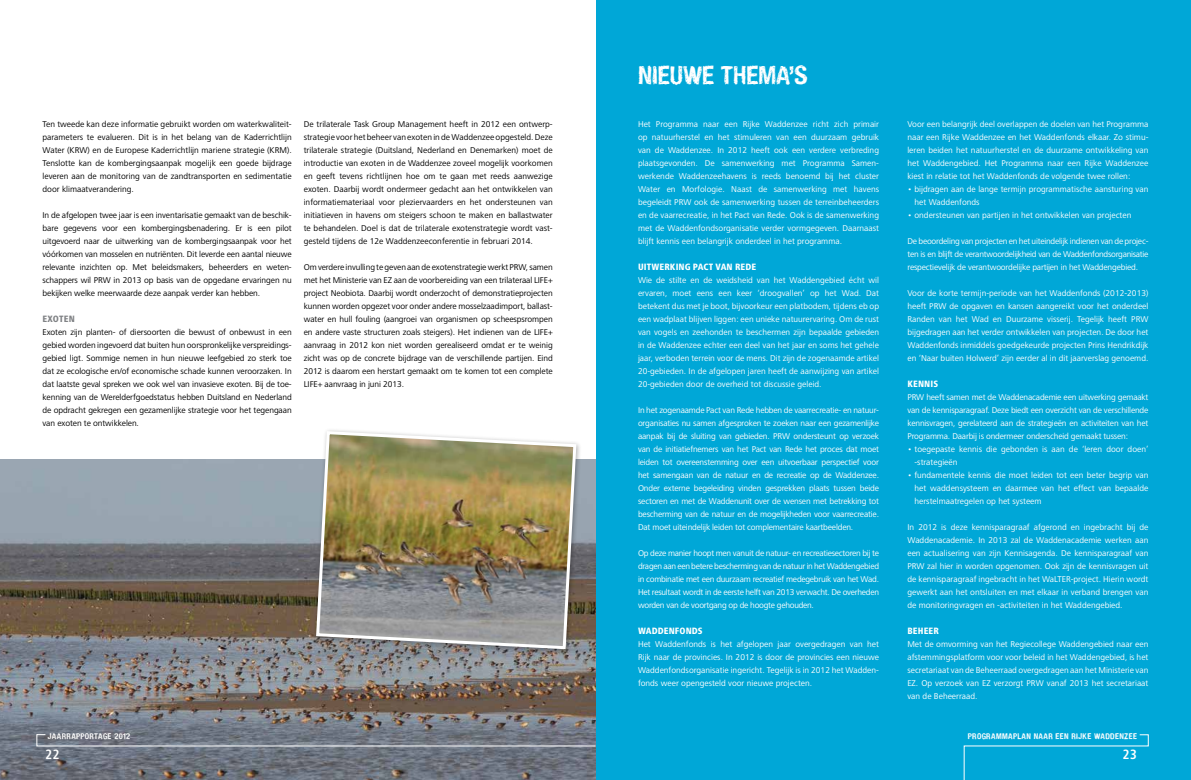
<style>
.page{position:relative;width:1191px;height:780px;background:#fff}
.page>*{position:absolute;margin:0;border:0;box-sizing:border-box;transform-origin:0 0}
.t1{font:700 25px "Hand Vetica";letter-spacing:-.01em;color:#fff}
.t2{font:700 condensed 14px "Frutiger Next LT";color:#fff}
.t3{font:800 condensed 9.5px "Frutiger Next LT";letter-spacing:.01em;color:#fff}
.t4{font:800 condensed 9.5px "Frutiger Next LT";letter-spacing:.01em;color:#808285}
.t5{font:8.7px/13px "Frutiger Next LT";color:#fff;text-align:justify}
.t6{font:8.7px/13px "Frutiger Next LT";letter-spacing:-.01em;color:#000;text-align:justify}
.t7{font:700 8px "Hand Vetica";letter-spacing:.04em;color:#fff}
</style>
<div class="page">
<img style="left:0;top:459px;width:595px;height:321px">
<svg style="left:37px;top:734px;width:559px;height:12px;background:#767b86"></svg>
<div style="left:596px;top:0;width:595px;height:780px;background:#00a7d7"></div>
<div style="left:312px;top:427px;width:270px;height:227px;background:#000;opacity:.3"></div>
<img style="left:314px;top:429px;width:264px;height:221px">
<svg style="left:963px;top:734px;width:185px;height:46px"></svg>
<p class="t6" style="left:43px;top:118px;width:251px">Ten tweede kan deze informatie gebruikt worden om waterkwaliteit&shy;parameters te evalueren. Dit is in het belang van de Kaderrichtlijn Water (KRW) en de Europese Kaderrichtlijn mariene strategie (KRM).<br>Tenslotte kan de kombergingsaanpak mogelijk een goede bijdrage leveren aan de monitoring van de zandtransporten en sedimentatie door klimaatverandering.</p>
<p class="t6" style="left:43px;top:209px;width:251px">In de afgelopen twee jaar is een inventarisatie gemaakt van de beschik&shy;bare gegevens voor een kombergingsbenadering. Er is een pilot uitgevoerd naar de uitwerking van de kombergingsaanpak voor het vóórkomen van mosselen en nutriënten. Dit leverde een aantal nieuwe relevante inzichten op. Met beleidsmakers, beheerders en weten&shy;schappers wil PRW in 2013 op basis van de opgedane ervaringen nu bekijken welke meerwaarde deze aanpak verder kan hebben.</p>
<p class="t4" style="left:43px;top:314px;width:34px">EXOTEN</p>
<p class="t6" style="left:43px;top:326px;width:251px">Exoten zijn planten- of diersoorten die bewust of onbewust in een gebied worden ingevoerd dat buiten hun oorspronkelijke verspreidings&shy;gebied ligt. Sommige nemen in hun nieuwe leefgebied zo sterk toe dat ze ecologische en/of economische schade kunnen veroorzaken. In dat laatste geval spreken we ook wel van invasieve exoten. Bij de toe&shy;kenning van de Werelderfgoedstatus hebben Duitsland en Nederland de opdracht gekregen een gezamenlijke strategie voor het tegengaan van exoten te ontwikkelen.</p>
<p class="t6" style="left:304px;top:118px;width:250px">De trilaterale Task Group Management heeft in 2012 een ontwerp&shy;strategie voor het beheer van exoten in de Waddenzee opgesteld. Deze trilaterale strategie (Duitsland, Nederland en Denemarken) moet de introductie van exoten in de Waddenzee zoveel mogelijk voorkomen en geeft tevens richtlijnen hoe om te gaan met reeds aanwezige exoten. Daarbij wordt ondermeer gedacht aan het ontwikkelen van informatiemateriaal voor pleziervaarders en het ondersteunen van initiatieven in havens om steigers schoon te maken en ballastwater te behandelen. Doel is dat de trilaterale exotenstrategie wordt vast&shy;gesteld tijdens de 12e Waddenzeeconferentie in februari 2014.</p>
<p class="t6" style="left:304px;top:261px;width:250px">Om verdere invulling te geven aan de exotenstrategie werkt PRW, samen met het Ministerie van EZ aan de voorbereiding van een trilateraal LIFE+ project Neobiota. Daarbij wordt onderzocht of demonstratieprojecten kunnen worden opgezet voor onder andere mosselzaadimport, ballast&shy;water en hull fouling (aangroei van organismen op scheespsrompen en andere vaste structuren zoals steigers). Het indienen van de LIFE+ aanvraag in 2012 kon niet worden gerealiseerd omdat er te weinig zicht was op de concrete bijdrage van de verschillende partijen. Eind 2012 is daarom een herstart gemaakt om te komen tot een complete LIFE+ aanvraag in juni 2013.</p>
<p class="t7" style="left:48px;top:731px;width:84px">JAARRAPPORTAGE 2012</p>
<h2 class="t2" style="left:45px;top:747px;width:16px">22</h2>
<h1 class="t1" style="left:638px;top:60px;width:171px">NIEUWE THEMA’S</h1>
<p class="t5" style="left:638px;top:118px;width:242px">Het Programma naar een Rijke Waddenzee richt zich primair op natuurherstel en het stimuleren van een duurzaam gebruik van de Waddenzee. In 2012 heeft ook een verdere verbreding plaatsgevonden. De samenwerking met Programma Samen&shy;werkende Waddenzeehavens is reeds benoemd bij het cluster Water en Morfologie. Naast de samenwerking met havens begeleidt PRW ook de samenwerking tussen de terreinbeheerders en de vaarrecreatie, in het Pact van Rede. Ook is de samenwerking met de Waddenfondsorganisatie verder vormgegeven. Daarnaast blijft kennis een belangrijk onderdeel in het programma.</p>
<p class="t3" style="left:638px;top:262px;width:120px">UITWERKING PACT VAN REDE</p>
<p class="t5" style="left:638px;top:274px;width:242px">Wie de stilte en de weidsheid van het Waddengebied écht wil ervaren, moet eens een keer ‘droogvallen’ op het Wad. Dat betekent dus met je boot, bijvoorkeur een platbodem, tijdens eb op een wadplaat blijven liggen: een unieke natuurervaring. Om de rust van vogels en zeehonden te beschermen zijn bepaalde gebieden in de Waddenzee echter een deel van het jaar en soms het gehele jaar, verboden terrein voor de mens. Dit zijn de zogenaamde artikel 20-gebieden. In de afgelopen jaren heeft de aanwijzing van artikel 20-gebieden door de overheid tot discussie geleid.</p>
<p class="t5" style="left:638px;top:404px;width:242px">In het zogenaamde Pact van Rede hebben de vaarrecreatie- en natuur&shy;organisaties nu samen afgesproken te zoeken naar een gezamenlijke aanpak bij de sluiting van gebieden. PRW ondersteunt op verzoek van de initiatiefnemers van het Pact van Rede het proces dat moet leiden tot overeenstemming over een uitvoerbaar perspectief voor het samengaan van de natuur en de recreatie op de Waddenzee.<br>Onder externe begeleiding vinden gesprekken plaats tussen beide sectoren en met de Waddenunit over de wensen met betrekking tot bescherming van de natuur en de mogelijkheden voor vaarrecreatie.<br>Dat moet uiteindelijk leiden tot complementaire kaartbeelden.</p>
<p class="t5" style="left:638px;top:547px;width:242px">Op deze manier hoopt men vanuit de natuur- en recreatiesectoren bij te dragen aan een betere bescherming van de natuur in het Waddengebied in combinatie met een duurzaam recreatief medegebruik van het Wad.<br>Het resultaat wordt in de eerste helft van 2013 verwacht. De overheden worden van de voortgang op de hoogte gehouden.</p>
<p class="t3" style="left:638px;top:626px;width:66px">WADDENFONDS</p>
<p class="t5" style="left:638px;top:638px;width:242px">Het Waddenfonds is het afgelopen jaar overgedragen van het Rijk naar de provincies. In 2012 is door de provincies een nieuwe Waddenfondsorganisatie ingericht. Tegelijk is in 2012 het Wadden&shy;fonds weer opengesteld voor nieuwe projecten.</p>
<p class="t5" style="left:907px;top:118px;width:242px">Voor een belangrijk deel overlappen de doelen van het Programma naar een Rijke Waddenzee en het Waddenfonds elkaar. Zo stimu&shy;leren beiden het natuurherstel en de duurzame ontwikkeling van het Waddengebied. Het Programma naar een Rijke Waddenzee kiest in relatie tot het Waddenfonds de volgende twee rollen:</p>
<p class="t5" style="left:914px;top:183px;width:235px;text-indent:-7px">• bijdragen aan de lange termijn programmatische aansturing van het Waddenfonds</p>
<p class="t5" style="left:907px;top:209px;width:225px">• ondersteunen van partijen in het ontwikkelen van projecten</p>
<p class="t5" style="left:907px;top:235px;width:242px">De beoordeling van projecten en het uiteindelijk indienen van de projec&shy;ten is en blijft de verantwoordelijkheid van de Waddenfondsorganisatie respectievelijk de verantwoordelijke partijen in het Waddengebied.</p>
<p class="t5" style="left:907px;top:287px;width:242px">Voor de korte termijn-periode van het Waddenfonds (2012-2013) heeft PRW de opgaven en kansen aangereikt voor het onderdeel Randen van het Wad en Duurzame visserij. Tegelijk heeft PRW bijgedragen aan het verder ontwikkelen van projecten. De door het Waddenfonds inmiddels goedgekeurde projecten Prins Hendrikdijk en ‘Naar buiten Holwerd’ zijn eerder al in dit jaarverslag genoemd.</p>
<p class="t3" style="left:907px;top:379px;width:32px">KENNIS</p>
<p class="t5" style="left:907px;top:391px;width:242px">PRW heeft samen met de Waddenacademie een uitwerking gemaakt van de kennisparagraaf. Deze biedt een overzicht van de verschillende kennisvragen, gerelateerd aan de strategieën en activiteiten van het Programma. Daarbij is ondermeer onderscheid gemaakt tussen:</p>
<p class="t5" style="left:914px;top:443px;width:235px;text-indent:-7px">• toegepaste kennis die gebonden is aan de ‘leren door doen’ -strategieën</p>
<p class="t5" style="left:914px;top:469px;width:235px;text-indent:-7px">• fundamentele kennis die moet leiden tot een beter begrip van het waddensysteem en daarmee van het effect van bepaalde herstelmaatregelen op het systeem</p>
<p class="t5" style="left:907px;top:521px;width:242px">In 2012 is deze kennisparagraaf afgerond en ingebracht bij de Waddenacademie. In 2013 zal de Waddenacademie werken aan een actualisering van zijn Kennisagenda. De kennisparagraaf van PRW zal hier in worden opgenomen. Ook zijn de kennisvragen uit de kennisparagraaf ingebracht in het WaLTER-project. Hierin wordt gewerkt aan het ontsluiten en met elkaar in verband brengen van de monitoringvragen en -activiteiten in het Waddengebied.</p>
<p class="t3" style="left:907px;top:626px;width:33px">BEHEER</p>
<p class="t5" style="left:907px;top:638px;width:242px">Met de omvorming van het Regiecollege Waddengebied naar een afstemmingsplatform voor voor beleid in het Waddengebied, is het secretariaat van de Beheerraad overgedragen aan het Ministerie van EZ. Op verzoek van EZ verzorgt PRW vanaf 2013 het secretariaat van de Beheerraad.</p>
<p class="t7" style="left:968px;top:731px;width:171px">PROGRAMMAPLAN NAAR EEN RIJKE WADDENZEE</p>
<h2 class="t2" style="left:1123px;top:747px;width:16px">23</h2>
</div>
